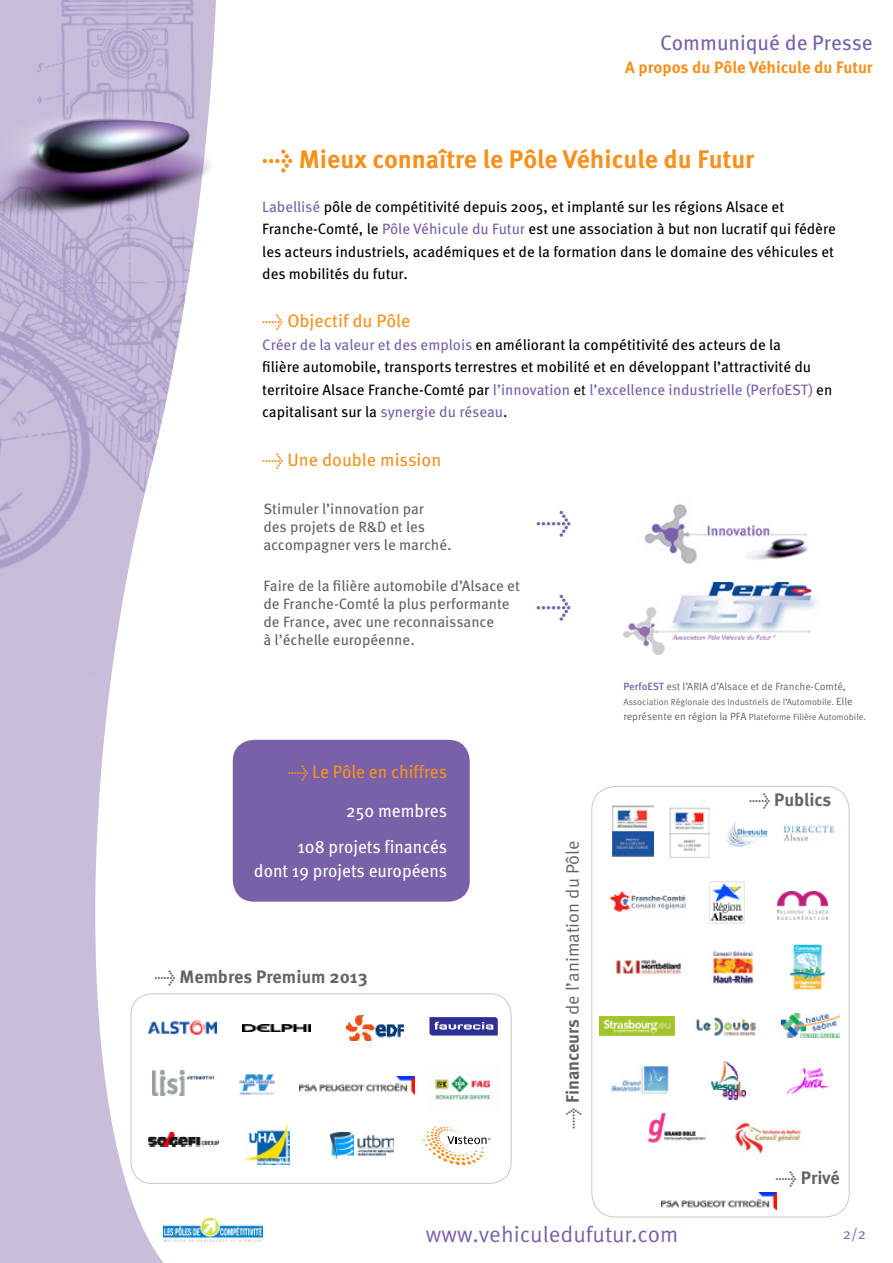
<style>
.page{position:relative;width:893px;height:1263px;background:#fff}
.page>*{position:absolute;margin:0;border:0;box-sizing:border-box;transform-origin:0 0}
.t1{font:30px "Meta OT";color:#7961aa}
.t2{font:700 25.5px "Meta OT";color:#f7901e}
.t3{font:22.5px "Meta OT Norm";color:#7961aa}
.t4{font:21px "Meta OT";color:#7961aa}
.t5{font:18px/36px "Meta OT";color:#fff;text-align:right;scale:.95 1}
.t6{font:700 18px "Meta OT";color:#636466}
.t7{font:18px "Meta OT";color:#f7901e}
.t8{font:18px "Meta OT Norm";color:#636466}
.t9{font:18px "Meta OT";color:#f7901e;scale:.95 1}
.t10{font:700 16.5px "Meta OT";color:#f7901e}
.t11{font:15px/22.5px "Meta OT";color:#000}
.t12{font:15px/18px "Meta OT";color:#636466}
.t13{font:15px "Meta OT Norm";color:#7961aa}
.t14{font:10.5px "Meta OT Norm";color:#636466}
.t15{font:9px/15px "Meta OT Norm";color:#636466}
.s1{color:#7961aa}
.s2{font-family:"Meta OT Norm"}
.s3{font-weight:400}
.s4{font-family:"Meta OT"}
.s5{font-family:"Meta OT";font-weight:700}
.s6{font-family:"Meta OT";font-weight:500;color:#7961aa}
.s7{font-size:10.5px}
</style>
<div class="page">
<svg style="left:0;top:679px;width:238px;height:584px;fill:#c8bedc"></svg>
<img style="left:0;top:0;width:216px;height:679px">
<img style="left:0;top:107px;width:216px;height:120px">
<img style="left:164px;top:1217px;width:98px;height:25px">
<img style="left:623px;top:583px;width:194px;height:71px">
<div style="left:233px;top:740px;width:237px;height:162px;background:#7961aa;border-radius:21px"></div>
<div style="left:131px;top:994px;width:380px;height:189px;background:#fff;border-radius:21px"></div>
<div style="left:131px;top:993px;width:380px;height:190px;border:1px solid #c7c8ca;border-radius:21px"></div>
<img style="left:246px;top:1125px;width:44px;height:40px">
<img style="left:149px;top:1133px;width:69px;height:14px">
<img style="left:330px;top:1133px;width:64px;height:26px">
<img style="left:346px;top:1015px;width:58px;height:25px">
<img style="left:149px;top:1021px;width:68px;height:14px">
<img style="left:242px;top:1024px;width:68px;height:7px">
<img style="left:152px;top:1070px;width:62px;height:25px">
<img style="left:299px;top:1077px;width:115px;height:17px">
<img style="left:239px;top:1073px;width:36px;height:22px">
<img style="left:435px;top:1074px;width:56px;height:26px">
<div style="left:591px;top:786px;width:258px;height:431px;border:1px solid #c7c8ca;border-radius:24px"></div>
<img style="left:647px;top:1112px;width:59px;height:33px">
<img style="left:734px;top:1122px;width:68px;height:32px">
<img style="left:711px;top:951px;width:43px;height:33px">
<img style="left:791px;top:944px;width:34px;height:46px">
<img style="left:615px;top:959px;width:66px;height:15px">
<img style="left:609px;top:1064px;width:60px;height:30px">
<img style="left:788px;top:1069px;width:42px;height:24px">
<img style="left:711px;top:1061px;width:34px;height:38px">
<img style="left:782px;top:1013px;width:57px;height:24px">
<img style="left:600px;top:1017px;width:74px;height:18px">
<img style="left:695px;top:1017px;width:61px;height:18px">
<img style="left:777px;top:892px;width:50px;height:27px">
<img style="left:709px;top:880px;width:36px;height:43px">
<img style="left:608px;top:891px;width:78px;height:22px">
<img style="left:612px;top:806px;width:42px;height:50px">
<img style="left:670px;top:807px;width:39px;height:50px">
<img style="left:726px;top:821px;width:41px;height:26px">
<img style="left:783px;top:823px;width:52px;height:18px">
<svg style="left:429px;top:1017px;width:69px;height:18px"></svg>
<svg style="left:423px;top:1127px;width:67px;height:38px"></svg>
<img style="left:662px;top:1192px;width:114px;height:18px">
<img style="left:644px;top:503px;width:165px;height:61px">
<h3 class="t4" style="left:660px;top:30px;width:214px">Communiqué de Presse</h3>
<p class="t10" style="left:625px;top:57px;width:249px">A propos du Pôle Véhicule du Futur</p>
<h2 class="t2" style="left:262px;top:143px;width:493px">→ Mieux connaître le Pôle Véhicule du Futur</h2>
<p class="t11" style="left:262px;top:195px;width:575px"><span class="s1">Labellisé</span> pôle de compétitivité depuis 2005, et implanté sur les régions Alsace et Franche-Comté, le <span class="s1">Pôle Véhicule du Futur</span> est une association à but non lucratif qui fédère les acteurs industriels, académiques et de la formation dans le domaine des véhicules et des mobilités du futur.</p>
<p class="t7" style="left:262px;top:310px;width:150px">→ Objectif du Pôle</p>
<p class="t11" style="left:262px;top:334px;width:572px"><span class="s1">Créer de la valeur et des emplois</span> en améliorant la compétitivité des acteurs de la<br>filière automobile, transports terrestres et mobilité et en développant l’attractivité du territoire Alsace Franche-Comté par <span class="s1">l’innovation</span> <span class="s2">et</span> <span class="s1">l’excellence industrielle (PerfoEST)</span> en capitalisant sur la <span class="s1">synergie du réseau</span>.</p>
<p class="t7" style="left:262px;top:448px;width:181px">→ Une double mission</p>
<p class="t12" style="left:263px;top:500px;width:190px">Stimuler l’innovation par<br>des projets de R&amp;D et les accompagner vers le marché.</p>
<p class="t12" style="left:263px;top:577px;width:258px">Faire de la filière automobile d’Alsace et de Franche-Comté la plus performante de France, avec une reconnaissance<br>à l’échelle européenne.</p>
<h1 class="t1" style="left:536px;top:503px;width:37px">→</h1>
<h1 class="t1" style="left:536px;top:587px;width:37px">→</h1>
<p class="t9" style="left:288px;top:761px;width:169px">→ Le Pôle en chiffres</p>
<p class="t5" style="left:297px;top:793px;width:159px">250 membres<br>108 projets financés</p>
<p class="t5" style="left:254px;top:853px;width:205px">dont 19 projets européens</p>
<p class="t6" style="left:154px;top:965px;width:215px"><span class="s3">→</span> Membres Premium 2013</p>
<p class="t8" style="left:562px;top:1128px;width:289px;rotate:-90deg"><span class="s4">→</span> <span class="s5">Financeurs</span> de l’animation du Pôle</p>
<p class="t14" style="left:623px;top:680px;width:224px"><span class="s6">PerfoEST</span> est l’ARIA d’Alsace et de Franche-Comté,</p>
<p class="t15" style="left:623px;top:695px;width:244px">Association Régionale des Industriels de l’Automobile. <span class="s7">Elle représente en région la PFA</span> Plateforme Filière Automobile.</p>
<p class="t6" style="left:749px;top:788px;width:84px"><span class="s3">→</span> Publics</p>
<p class="t6" style="left:775px;top:1166px;width:66px"><span class="s3">→</span> Privé</p>
<h3 class="t3" style="left:426px;top:1220px;width:254px">www.vehiculedufutur.com</h3>
<p class="t13" style="left:843px;top:1225px;width:25px">2/2</p>
</div>
